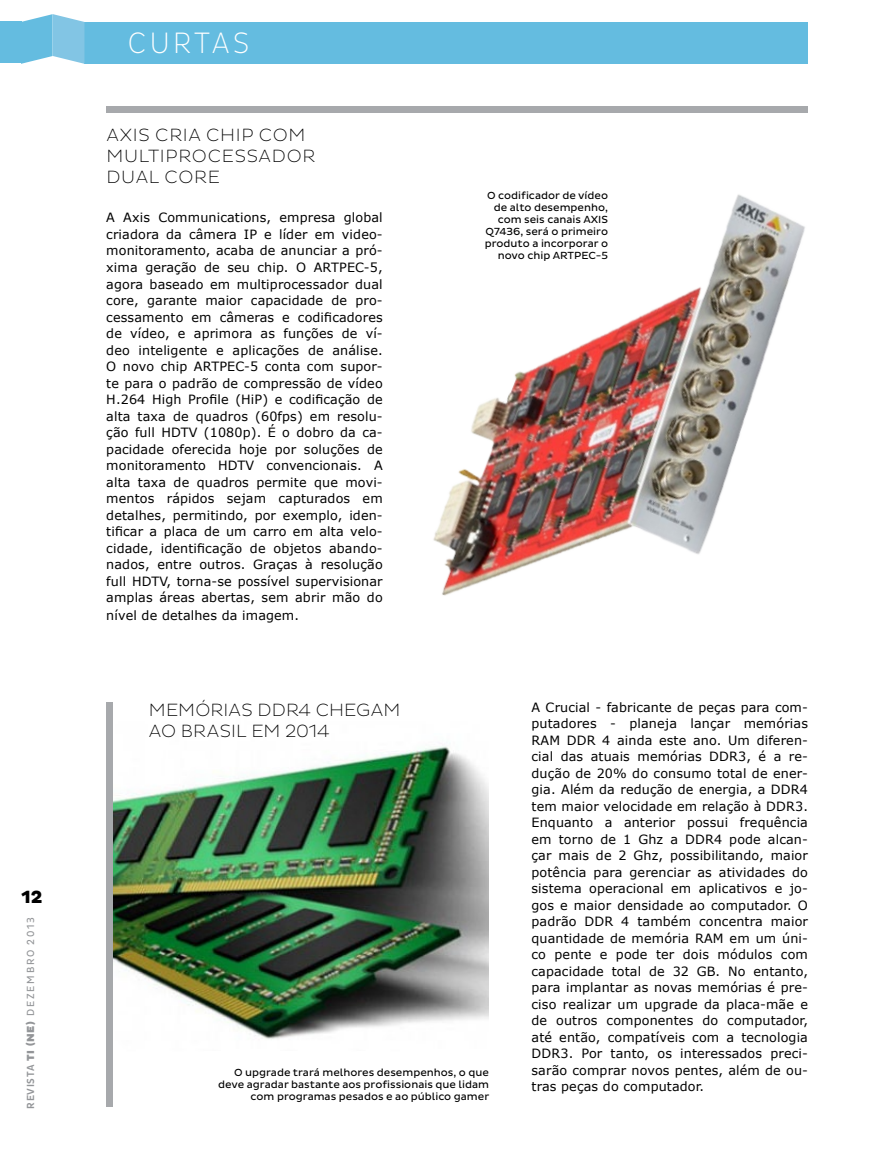
<style>
.page{position:relative;width:893px;height:1170px;background:#fff}
.page>*{position:absolute;margin:0;border:0;box-sizing:border-box;transform-origin:0 0}
.t1{font:300 30px "Pluto Sans Cond Ex";letter-spacing:.105em;color:#fff}
.t2{font:200 18px/21px "Pluto Sans";letter-spacing:.025em;color:#000}
.t3{font:200 18px/21px "Pluto Sans";letter-spacing:.005em;color:#000}
.t4{font:800 18px "Pluto Sans";color:#000}
.t5{font:12.75px/16.5px "Verdana";letter-spacing:.01em;color:#000;text-align:justify}
.t6{font:10.5px/12px "Pluto Sans";color:#000;text-align:right}
.t7{font:10.5px "Pluto Sans Cond";letter-spacing:.165em;color:#939598}
.s1{font-weight:500}
.s2{font-family:"Pluto Sans";font-weight:900}
</style>
<div class="page">
<img style="left:433px;top:194px;width:372px;height:402px">
<div style="left:85px;top:22px;width:723px;height:42px;background:#64bce0"></div>
<svg style="left:21px;top:14px;width:63px;height:50px;background:#8acae6"></svg>
<div style="left:0;top:21px;width:21px;height:42px;background:#64bce0"></div>
<div style="left:106px;top:106px;width:702px;height:7px;background:#a7a9ac"></div>
<img style="left:113px;top:746px;width:375px;height:294px">
<div style="left:106px;top:702px;width:7px;height:404px;background:#a7a9ac"></div>
<hr style="left:892px;top:0;width:1px;height:1169px;background:#a7a9ac">
<img style="left:892px;top:1px;width:1px;height:139px">
<img style="left:892px;top:140px;width:1px;height:37px">
<img style="left:892px;top:177px;width:1px;height:992px">
<h2 class="t4" style="left:21px;top:886px;width:23px">12</h2>
<p class="t7" style="left:25px;top:1108px;width:193px;rotate:-90deg"><span class="s1">Revista</span> <span class="s2">TI (NE)</span> dezembro 2013</p>
<h1 class="t1" style="left:128px;top:26px;width:123px">CURTAS</h1>
<h2 class="t2" style="left:106px;top:125px;width:210px">AXIS CRIA CHIP COM<br>M ULTIPROCESSADOR<br>DUAL CORE</h2>
<p class="t5" style="left:106px;top:209px;width:278px">A Axis Communications, empresa global criadora da câmera IP e líder em video&shy;monitoramento, acaba de anunciar a pró&shy;xima geração de seu chip. O ARTPEC-5, agora baseado em multiprocessador dual core, garante maior capacidade de pro&shy;cessamento em câmeras e codificadores de vídeo, e aprimora as funções de ví&shy;deo inteligente e aplicações de análise.<br>O novo chip ARTPEC-5 conta com supor&shy;te para o padrão de compressão de vídeo H.264 High Profile (HiP) e codificação de alta taxa de quadros (60fps) em resolu&shy;ção full HDTV (1080p). É o dobro da ca&shy;pacidade oferecida hoje por soluções de monitoramento HDTV convencionais. A alta taxa de quadros permite que movi&shy;mentos rápidos sejam capturados em detalhes, permitindo, por exemplo, iden&shy;tificar a placa de um carro em alta velo&shy;cidade, identificação de objetos abando&shy;nados, entre outros. Graças à resolução full HDTV, torna-se possível supervisionar amplas áreas abertas, sem abrir mão do</p>
<p class="t5" style="left:106px;top:607px;width:194px">nível de detalhes da imagem.</p>
<p class="t6" style="left:485px;top:190px;width:125px">O codificador de vídeo de alto desempenho, com seis canais AXIS<br>Q7436, será o primeiro produto a incorporar o novo chip ARTPEC-5</p>
<h2 class="t3" style="left:149px;top:699px;width:249px">MEMÓRIAS DDR4 CHEGAM<br>AO BRASIL EM 2014</h2>
<p class="t6" style="left:218px;top:1066px;width:273px">O upgrade trará melhores desempenhos, o que deve agradar bastante aos profissionais que lidam com programas pesados e ao público gamer</p>
<p class="t5" style="left:531px;top:698px;width:278px">A Crucial - fabricante de peças para com&shy;putadores - planeja lançar memórias RAM DDR 4 ainda este ano. Um diferen&shy;cial das atuais memórias DDR3, é a re&shy;dução de 20% do consumo total de ener&shy;gia. Além da redução de energia, a DDR4 tem maior velocidade em relação à DDR3.<br>Enquanto a anterior possui frequência em torno de 1 Ghz a DDR4 pode alcan&shy;çar mais de 2 Ghz, possibilitando, maior potência para gerenciar as atividades do sistema operacional em aplicativos e jo&shy;gos e maior densidade ao computador. O padrão DDR 4 também concentra maior quantidade de memória RAM em um úni&shy;co pente e pode ter dois módulos com capacidade total de 32 GB. No entanto, para implantar as novas memórias é pre&shy;ciso realizar um upgrade da placa-mãe e de outros componentes do computador, até então, compatíveis com a tecnologia DDR3. Por tanto, os interessados preci&shy;sarão comprar novos pentes, além de ou&shy;tras peças do computador.</p>
</div>
